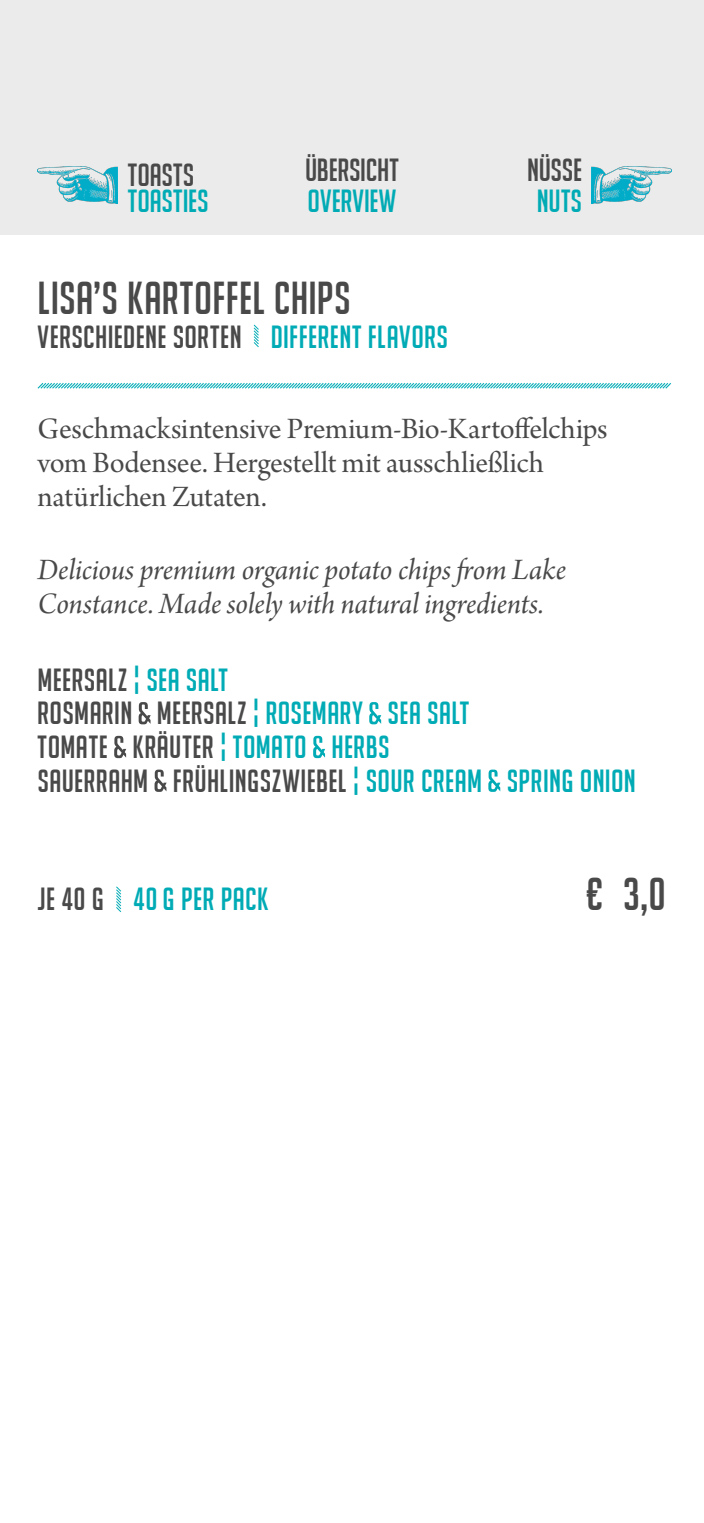
<style>
.page{position:relative;width:704px;height:1523px;background:#fff}
.page>*{position:absolute;margin:0;border:0;box-sizing:border-box;transform-origin:0 0}
.t1{font:45px "Big Noodle Titling";letter-spacing:.01em;color:#494949}
.t2{font:31.25px/33.8px "Big Noodle Titling";letter-spacing:.01em;color:#494949}
.t3{font:31.25px/33.8px "Arno Pro Subhead";letter-spacing:-.01em;color:#494949}
.t4{font:31.25px/33.8px "Arno Pro Italic Subhead";letter-spacing:-.005em;color:#494949}
.t5{font:31.25px "Big Noodle Titling";letter-spacing:.005em;color:#00abb5}
.t6{font:31.25px "Big Noodle Titling";letter-spacing:-.01em;color:#494949}
.s1{color:#00abb5}
.s2{color:#494949}
</style>
<div class="page">
<div style="left:0;top:0;width:703px;height:234px;background:#ebebeb"></div>
<img style="left:591px;top:166px;width:80px;height:38px">
<svg style="left:138px;top:702px;width:13px;height:22px"></svg>
<svg style="left:369px;top:702px;width:12px;height:22px"></svg>
<svg style="left:114px;top:736px;width:12px;height:22px"></svg>
<svg style="left:313px;top:736px;width:12px;height:22px"></svg>
<svg style="left:154px;top:769px;width:12px;height:23px"></svg>
<svg style="left:488px;top:769px;width:12px;height:23px"></svg>
<svg style="left:116px;top:886px;width:6px;height:26px"></svg>
<svg style="left:253px;top:324px;width:6px;height:24px"></svg>
<svg style="left:37px;top:383px;width:634px;height:6px;background:#8ed9dd"></svg>
<img style="left:38px;top:166px;width:79px;height:38px">
<p class="t2" style="left:128px;top:158px;width:68px">TOASTS</p>
<p class="t5" style="left:128px;top:184px;width:82px">TOASTIES</p>
<p class="t6" style="left:305px;top:153px;width:95px">ÜBERSICHT</p>
<p class="t5" style="left:307px;top:184px;width:90px">OVERVIEW</p>
<h1 class="t1" style="left:38px;top:274px;width:314px">LISA’S KARTOFFEL CHIPS</h1>
<p class="t2" style="left:38px;top:320px;width:411px">VERSCHIEDENE SORTEN <span class="s1">DIFFERENT FLAVORS</span></p>
<p class="t2" style="left:526px;top:153px;width:57px">NÜSSE</p>
<p class="t5" style="left:536px;top:184px;width:47px">NUTS</p>
<p class="t3" style="left:38px;top:414px;width:571px">Geschmacksintensive Premium-Bio-Kartoffelchips vom Bodensee. Hergestellt mit ausschließlich natürlichen Zutaten.</p>
<p class="t4" style="left:38px;top:555px;width:529px">Delicious premium organic potato chips from Lake<br>Constance. Made solely with natural ingredients.</p>
<p class="t2" style="left:37px;top:662px;width:599px">MEERSALZ <span class="s1">¦ SEA SALT<br></span>ROSMARIN MEERSALZ <span class="s1">¦ ROSEMARY SEA SALT<br></span>TOMATE KRÄUTER <span class="s1">¦ TOMATO HERBS<br></span>SAUERRAHM FRÜHLINGSZWIEBEL <span class="s1">¦ SOUR CREAM SPRING ONION</span></p>
<p class="t5" style="left:37px;top:882px;width:232px"><span class="s2">JE 40 G</span> 40G PER PACK</p>
<h1 class="t1" style="left:586px;top:870px;width:81px">€ 3,0</h1>
</div>
